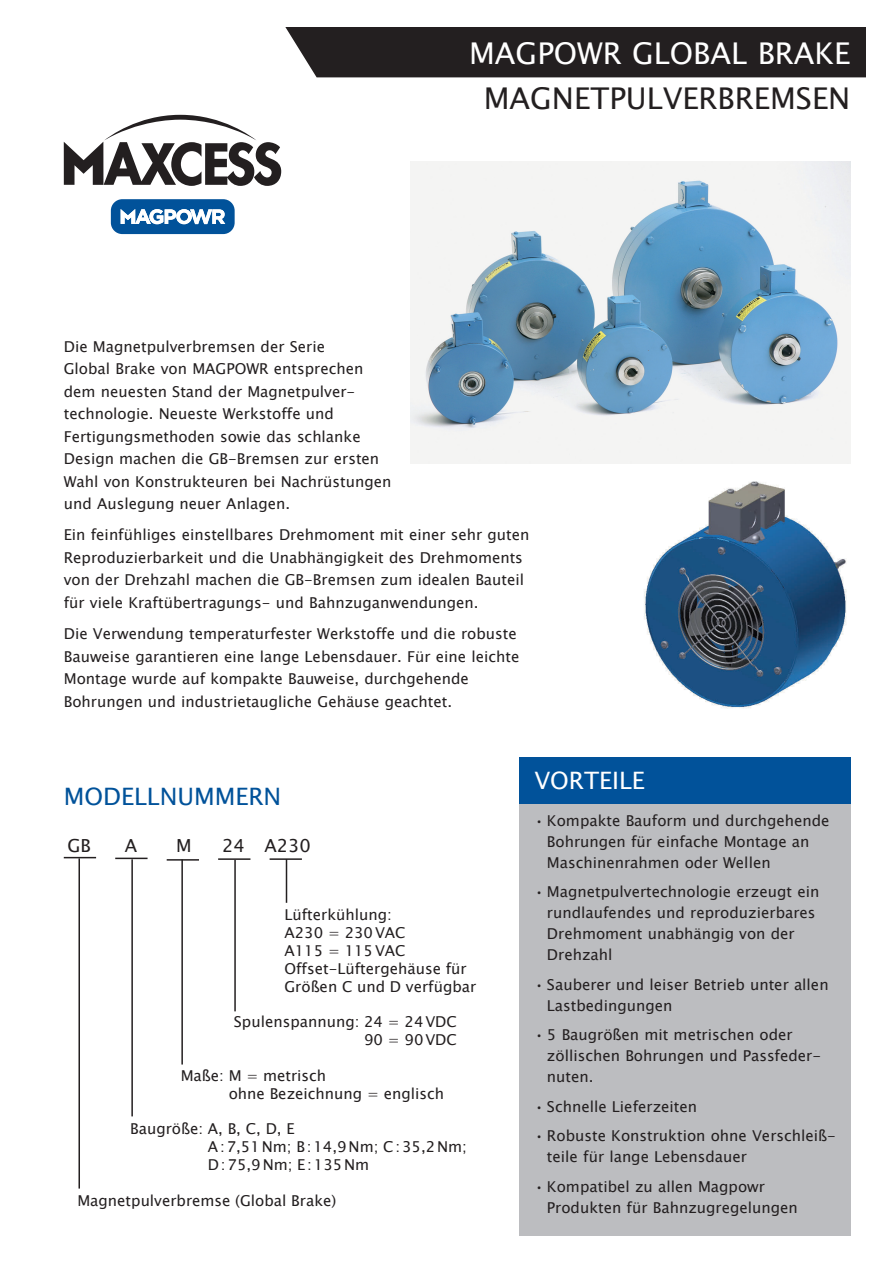
<style>
.page{position:relative;width:893px;height:1263px;background:#fff}
.page>*{position:absolute;margin:0;border:0;box-sizing:border-box;transform-origin:0 0}
.Product_Sheet_Title{font:30px/45px "Lucida Sans Unicode";color:#231f20;text-align:center}
.NEW_Sub-Head_White{font:24px "Lucida Sans";color:#01529a}
.t1{font:24px "Lucida Sans Unicode";color:#fff}
.t2{font:18px "Lucida Sans Unicode";color:#231f20}
.NEW_Body{font:15px/22.5px "Lucida Sans Unicode";color:#231f20}
.s1{color:#fff}
</style>
<div class="page">
<div style="left:519px;top:759px;width:331px;height:477px;background:#bcbdc0"></div>
<div style="left:519px;top:757px;width:331px;height:46px;background:#01529a"></div>
<div style="left:285px;top:27px;width:581px;height:50px;background:#231f20"></div>
<svg style="left:64px;top:115px;width:217px;height:71px"></svg>
<svg style="left:111px;top:199px;width:124px;height:35px"></svg>
<img style="left:411px;top:162px;width:439px;height:302px">
<hr style="left:64px;top:857px;width:32px;height:1px;background:#231f20">
<hr style="left:270px;top:858px;width:32px;height:2px;background:#231f20">
<hr style="left:218px;top:858px;width:32px;height:2px;background:#231f20">
<hr style="left:167px;top:859px;width:32px;height:2px;background:#231f20">
<hr style="left:115px;top:858px;width:33px;height:1px;background:#231f20">
<hr style="left:286px;top:859px;width:1px;height:44px;background:#231f20">
<hr style="left:234px;top:860px;width:2px;height:151px;background:#231f20">
<hr style="left:181px;top:859px;width:2px;height:205px;background:#231f20">
<hr style="left:131px;top:859px;width:2px;height:257px;background:#231f20">
<hr style="left:78px;top:858px;width:2px;height:330px;background:#231f20">
<img style="left:644px;top:481px;width:203px;height:228px">
<p class="Product_Sheet_Title" style="left:469px;top:31px;width:383px"><span class="s1">MAGPOWR GLOBAL BRAKE<br></span>MAGNETPULVERBREMSEN</p>
<p class="NEW_Body" style="left:64px;top:335px;width:329px">Die Magnetpulverbremsen der Serie<br>Global Brake von MAGPOWR entsprechen dem neuesten Stand der Magnetpulver&shy;technologie. Neueste Werkstoffe und Fertigungsmethoden sowie das schlanke Design machen die GB-Bremsen zur ersten Wahl von Konstrukteuren bei Nachrüstungen und Auslegung neuer Anlagen.</p>
<p class="NEW_Body" style="left:64px;top:524px;width:467px">Ein feinfühliges einstellbares Drehmoment mit einer sehr guten Reproduzierbarkeit und die Unabhängigkeit des Drehmoments von der Drehzahl machen die GB-Bremsen zum idealen Bauteil für viele Kraftübertragungs- und Bahnzuganwendungen.</p>
<p class="NEW_Body" style="left:64px;top:622px;width:457px">Die Verwendung temperaturfester Werkstoffe und die robuste Bauweise garantieren eine lange Lebensdauer. Für eine leichte Montage wurde auf kompakte Bauweise, durchgehende Bohrungen und industrietaugliche Gehäuse geachtet.</p>
<p class="NEW_Sub-Head_White" style="left:64px;top:783px;width:219px">MODELLNUMMERN</p>
<p class="t2" style="left:67px;top:831px;width:25px">GB</p>
<p class="t2" style="left:125px;top:831px;width:14px">A</p>
<p class="t2" style="left:176px;top:831px;width:17px">M</p>
<p class="t2" style="left:222px;top:831px;width:90px">24 A230</p>
<p class="NEW_Body" style="left:284px;top:905px;width:193px;line-height:18px">Lüfterkühlung:<br>A230 = 230VAC<br>A115 = 115VAC<br>Offset-Lüftergehäuse für<br>Größen C und D verfügbar</p>
<p class="NEW_Body" style="left:234px;top:1013px;width:224px;line-height:18px;text-align:right">Spulenspannung: 24 = 24VDC<br>90 = 90VDC</p>
<p class="NEW_Body" style="left:229px;top:1066px;width:217px;line-height:18px;text-indent:-48px">Maße: M = metrisch<br>ohne Bezeichnung = englisch</p>
<p class="NEW_Body" style="left:208px;top:1119px;width:261px;line-height:18px;text-indent:-78px">Baugröße: A, B, C, D, E<br>A:7,51Nm; B:14,9Nm; C:35,2Nm;<br>D:75,9Nm; E:135Nm</p>
<p class="NEW_Body" style="left:77px;top:1189px;width:260px">Magnetpulverbremse (Global Brake)</p>
<p class="t1" style="left:535px;top:761px;width:112px">VORTEILE</p>
<p class="NEW_Body" style="left:547px;top:810px;width:284px;line-height:21px;text-indent:-12px">• Kompakte Bauform und durchgehende<br>Bohrungen für einfache Montage an<br>Maschinenrahmen oder Wellen</p>
<p class="NEW_Body" style="left:547px;top:881px;width:274px;line-height:21px;text-indent:-12px">• Magnetpulvertechnologie erzeugt ein rundlaufendes und reproduzierbares<br>Drehmoment unabhängig von der<br>Drehzahl</p>
<p class="NEW_Body" style="left:547px;top:974px;width:283px;line-height:21px;text-indent:-12px">• Sauberer und leiser Betrieb unter allen<br>Lastbedingungen</p>
<p class="NEW_Body" style="left:547px;top:1024px;width:276px;line-height:21px;text-indent:-12px">• 5 Baugrößen mit metrischen oder zöllischen Bohrungen und Passfeder&shy;nuten.</p>
<p class="NEW_Body" style="left:535px;top:1095px;width:164px">• Schnelle Lieferzeiten</p>
<p class="NEW_Body" style="left:547px;top:1125px;width:290px;line-height:21px;text-indent:-12px">• Robuste Konstruktion ohne Verschleiß&shy;teile für lange Lebensdauer</p>
<p class="NEW_Body" style="left:547px;top:1176px;width:252px;line-height:21px;text-indent:-12px">• Kompatibel zu allen Magpowr<br>Produkten für Bahnzugregelungen</p>
</div>
